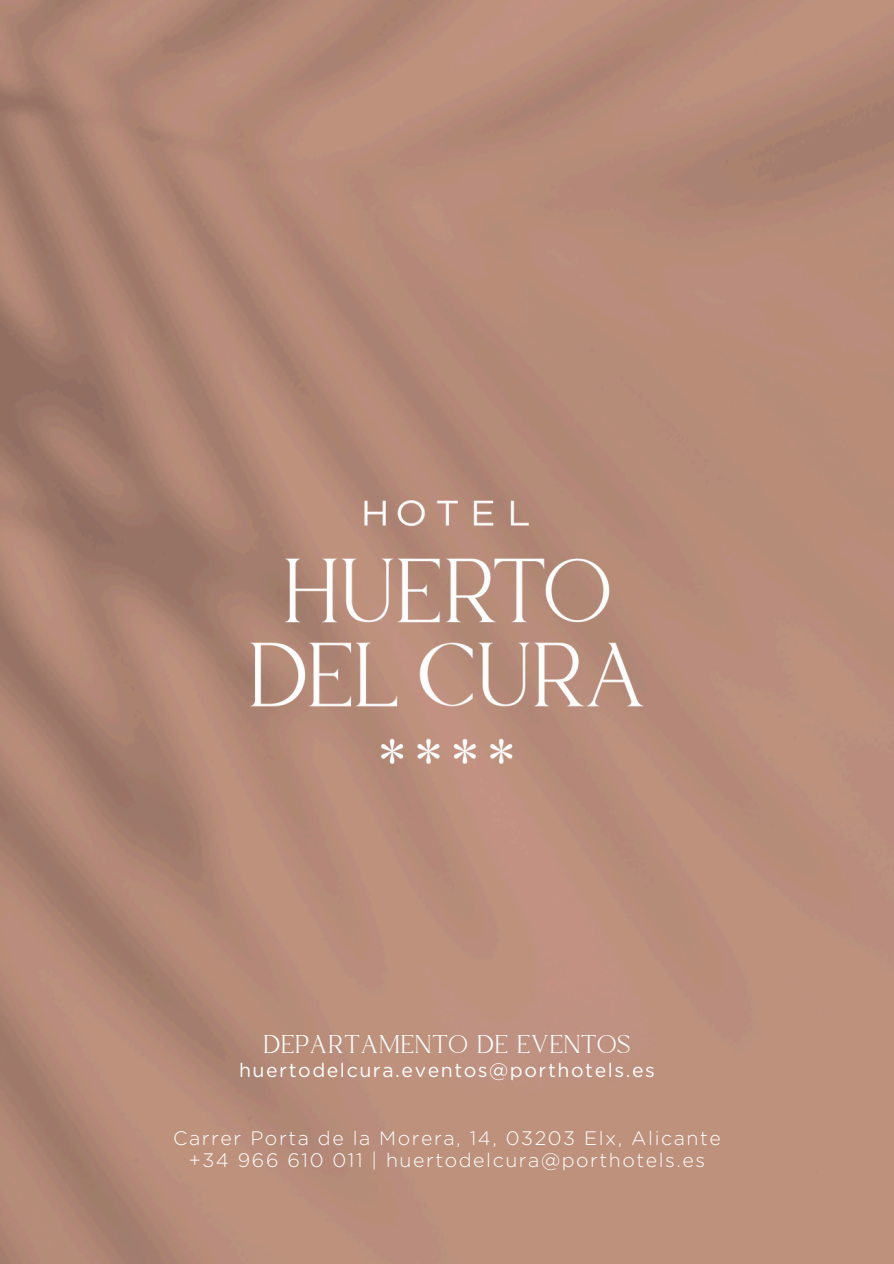
<style>
.page{position:relative;width:894px;height:1264px;background:#fff}
.page>*{position:absolute;margin:0;border:0;box-sizing:border-box;transform-origin:0 0}
.t1{font:24px "Wondar Quason";letter-spacing:.08em;color:#fff}
.t2{font:300 19.5px "Gotham Rounded";letter-spacing:.08em;color:#fff}
.t3{font:19.5px "Gotham Rounded";letter-spacing:.08em;color:#fff}
</style>
<div class="page">
<img style="left:0;top:0;width:893px;height:1263px">
<img style="left:89px;top:426px;width:715px;height:411px">
<p class="t1" style="left:264px;top:1034px;width:367px">DEPARTAMENTO DE EVENTOS</p>
<p class="t3" style="left:239px;top:1061px;width:417px">huertodelcura.eventos@porthotels.es</p>
<p class="t2" style="left:173px;top:1129px;width:549px">Carrer Porta de la Morera, 14, 03203 Elx, Alicante</p>
<h1 class="t2" style="left:189px;top:1151px;width:517px">+34 966 610 011 | huertodelcura@porthotels.es</h1>
</div>
